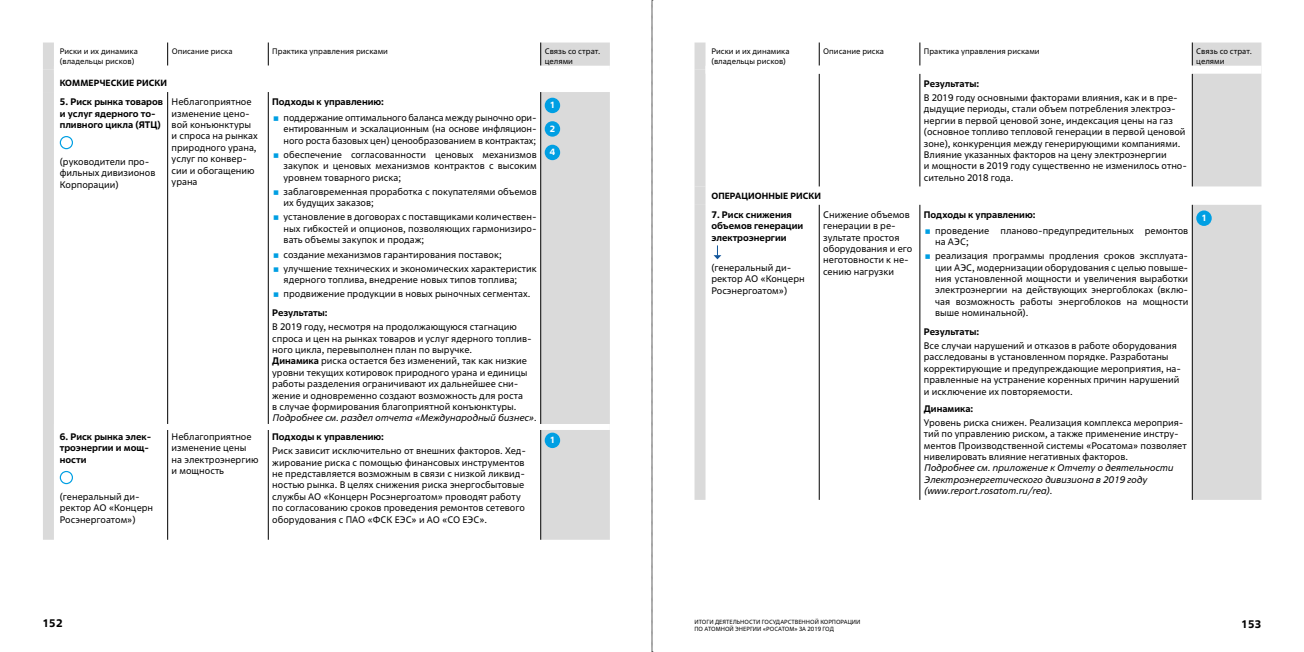
<style>
.page{position:relative;width:1304px;height:652px;background:#fff}
.page>*{position:absolute;margin:0;border:0;box-sizing:border-box;transform-origin:0 0}
.t1{font:700 11px "Rosatom";letter-spacing:.025em;color:#000}
.t2{font:9.5px/11.4px "Rosatom";color:#000}
.t3{font:700 9.5px/11.4px "Rosatom";color:#000}
.t4{font:italic 9.5px/11.4px "Rosatom";color:#000}
.t5{font:700 9px "Rosatom";letter-spacing:.01em;color:#000}
.t6{font:700 9px "Rosatom";color:#fff}
.t7{font:8px/9.6px "Rosatom";color:#000}
.t8{font:6px/7.2px "Rosatom";color:#000}
.s1{font-weight:700}
</style>
<div class="page">
<div style="left:541px;top:43px;width:69px;height:497px;background:#dadada"></div>
<svg style="left:167px;top:43px;width:1px;height:23px"></svg>
<svg style="left:268px;top:43px;width:1px;height:23px"></svg>
<svg style="left:540px;top:43px;width:1px;height:23px"></svg>
<hr style="left:167px;top:92px;width:1px;height:332px;background:#000">
<hr style="left:268px;top:92px;width:1px;height:332px;background:#000">
<hr style="left:540px;top:92px;width:1px;height:332px;background:#000">
<hr style="left:167px;top:430px;width:1px;height:110px;background:#000">
<hr style="left:268px;top:430px;width:1px;height:110px;background:#000">
<hr style="left:540px;top:430px;width:1px;height:110px;background:#000">
<div style="left:43px;top:43px;width:11px;height:27px;background:#dadada"></div>
<div style="left:43px;top:70px;width:11px;height:22px;background:#dadada"></div>
<div style="left:43px;top:92px;width:11px;height:335px;background:#dadada"></div>
<div style="left:43px;top:427px;width:11px;height:113px;background:#dadada"></div>
<div style="left:541px;top:66px;width:69px;height:8px;background:#fff"></div>
<div style="left:541px;top:424px;width:69px;height:6px;background:#fff"></div>
<div style="left:60px;top:136px;width:13px;height:13px;border:1px solid #009fe3;border-radius:50%"></div>
<div style="left:545px;top:98px;width:15px;height:15px;background:#009fe3;border-radius:50%"></div>
<div style="left:545px;top:121px;width:15px;height:16px;background:#009fe3;border-radius:50%"></div>
<div style="left:545px;top:145px;width:15px;height:15px;background:#009fe3;border-radius:50%"></div>
<div style="left:60px;top:471px;width:13px;height:13px;border:1px solid #009fe3;border-radius:50%"></div>
<div style="left:545px;top:433px;width:15px;height:15px;background:#009fe3;border-radius:50%"></div>
<svg style="left:819px;top:43px;width:1px;height:23px"></svg>
<svg style="left:919px;top:43px;width:1px;height:23px"></svg>
<div style="left:1192px;top:43px;width:69px;height:457px;background:#dadada"></div>
<hr style="left:819px;top:74px;width:1px;height:112px;background:#000">
<hr style="left:919px;top:74px;width:1px;height:112px;background:#000">
<hr style="left:1192px;top:74px;width:1px;height:112px;background:#000">
<hr style="left:819px;top:205px;width:1px;height:295px;background:#000">
<hr style="left:919px;top:205px;width:1px;height:295px;background:#000">
<hr style="left:1192px;top:205px;width:1px;height:295px;background:#000">
<div style="left:694px;top:43px;width:11px;height:27px;background:#dadada"></div>
<div style="left:694px;top:186px;width:11px;height:19px;background:#dadada"></div>
<div style="left:694px;top:70px;width:11px;height:116px;background:#dadada"></div>
<div style="left:694px;top:205px;width:11px;height:295px;background:#dadada"></div>
<div style="left:1192px;top:66px;width:69px;height:8px;background:#fff"></div>
<svg style="left:714px;top:245px;width:7px;height:14px"></svg>
<div style="left:1196px;top:210px;width:16px;height:16px;background:#009fe3;border-radius:50%"></div>
<svg style="left:652px;top:0;width:1px;height:652px"></svg>
<p class="t7" style="left:60px;top:47px;width:80px">Риски и их динамика (владельцы рисков)</p>
<p class="t7" style="left:172px;top:47px;width:62px">Описание риска</p>
<p class="t7" style="left:272px;top:47px;width:117px">Практика управления рисками</p>
<p class="t7" style="left:545px;top:47px;width:57px">Связь со страт. целями</p>
<p class="t5" style="left:60px;top:77px;width:109px">КОММЕРЧЕСКИЕ РИСКИ</p>
<p class="t3" style="left:60px;top:96px;width:105px">5. Риск рынка товаров и услуг ядерного то&shy;пливного цикла (ЯТЦ)</p>
<p class="t2" style="left:60px;top:156px;width:97px">(руководители про&shy;фильных дивизионов<br>Корпорации)</p>
<p class="t2" style="left:172px;top:96px;width:88px">Неблагоприятное изменение цено&shy;вой конъюнктуры и спроса на рынках природного урана, услуг по конвер&shy;сии и обогащению урана</p>
<p class="t3" style="left:272px;top:96px;width:113px">Подходы к управлению:</p>
<p class="t6" style="left:550px;top:99px;width:7px">1</p>
<p class="t6" style="left:550px;top:123px;width:7px">2</p>
<p class="t6" style="left:550px;top:146px;width:7px">4</p>
<p class="t2" style="left:284px;top:112px;width:255px;text-align:justify">поддержание оптимального баланса между рыночно ори&shy;ентированным и эскалационным (на основе инфляцион&shy;ного роста базовых цен) ценообразованием в контрактах;</p>
<p class="t2" style="left:284px;top:149px;width:255px;text-align:justify">обеспечение согласованности ценовых механизмов закупок и ценовых механизмов контрактов с высоким уровнем товарного риска;</p>
<p class="t2" style="left:284px;top:186px;width:255px">заблаговременная проработка с покупателями объемов их будущих заказов;</p>
<p class="t2" style="left:284px;top:211px;width:255px;text-align:justify">установление в договорах с поставщиками количествен&shy;ных гибкостей и опционов, позволяющих гармонизиро&shy;вать объемы закупок и продаж;</p>
<p class="t2" style="left:284px;top:247px;width:255px;line-height:14.2px">создание механизмов гарантирования поставок; улучшение технических и экономических характеристик</p>
<p class="t2" style="left:284px;top:273px;width:248px;line-height:14.2px">ядерного топлива, внедрение новых типов топлива; продвижение продукции в новых рыночных сегментах.</p>
<p class="t3" style="left:272px;top:307px;width:57px">Результаты:</p>
<p class="t2" style="left:272px;top:321px;width:261px">В 2019 году, несмотря на продолжающуюся стагнацию спроса и цен на рынках товаров и услуг ядерного топлив&shy;ного цикла, перевыполнен план по выручке.<br><span class="s1">Динамика</span> риска остается без изменений, так как низкие уровни текущих котировок природного урана и единицы работы разделения ограничивают их дальнейшее сни&shy;жение и одновременно создают возможность для роста<br>в случае формирования благоприятной конъюнктуры.</p>
<p class="t4" style="left:272px;top:412px;width:266px">Подробнее см. раздел отчета «Международный бизнес».</p>
<p class="t3" style="left:60px;top:431px;width:93px">6. Риск рынка элек&shy;троэнергии и мощ&shy;ности</p>
<p class="t2" style="left:60px;top:491px;width:95px">(генеральный ди&shy;ректор АО «Концерн<br>Росэнергоатом»)</p>
<p class="t2" style="left:172px;top:431px;width:88px">Неблагоприятное изменение цены на электроэнергию и мощность</p>
<p class="t3" style="left:272px;top:431px;width:113px">Подходы к управлению:</p>
<p class="t2" style="left:272px;top:445px;width:255px">Риск зависит исключительно от внешних факторов. Хед&shy;жирование риска с помощью финансовых инструментов не представляется возможным в связи с низкой ликвид&shy;ностью рынка. В целях снижения риска энергосбытовые службы АО «Концерн Росэнергоатом» проводят работу по согласованию сроков проведения ремонтов сетевого оборудования с ПАО «ФСК ЕЭС» и АО «СО ЕЭС».</p>
<p class="t6" style="left:550px;top:434px;width:7px">1</p>
<p class="t7" style="left:711px;top:47px;width:80px">Риски и их динамика (владельцы рисков)</p>
<p class="t7" style="left:823px;top:47px;width:62px">Описание риска</p>
<p class="t7" style="left:924px;top:47px;width:117px">Практика управления рисками</p>
<p class="t7" style="left:1196px;top:47px;width:57px">Связь со страт. целями</p>
<p class="t3" style="left:924px;top:78px;width:57px">Результаты:</p>
<p class="t2" style="left:924px;top:92px;width:265px">В 2019 году основными факторами влияния, как и в пре&shy;дыдущие периоды, стали объем потребления электроэ&shy;нергии в первой ценовой зоне, индексация цены на газ (основное топливо тепловой генерации в первой ценовой зоне), конкуренция между генерирующими компаниями.<br>Влияние указанных факторов на цену электроэнергии<br>и мощности в 2019 году существенно не изменилось отно&shy;сительно 2018 года.</p>
<p class="t5" style="left:711px;top:190px;width:111px">ОПЕРАЦИОННЫЕ РИСКИ</p>
<p class="t3" style="left:711px;top:209px;width:93px">7. Риск снижения объемов генерации электроэнергии</p>
<p class="t2" style="left:711px;top:262px;width:95px">(генеральный ди&shy;ректор АО «Концерн<br>Росэнергоатом»)</p>
<p class="t2" style="left:823px;top:209px;width:91px">Снижение объемов генерации в ре&shy;зультате простоя оборудования и его неготовности к не&shy;сению нагрузки</p>
<p class="t3" style="left:924px;top:209px;width:113px">Подходы к управлению:</p>
<p class="t6" style="left:1201px;top:212px;width:7px">1</p>
<p class="t2" style="left:935px;top:224px;width:255px">проведение планово-предупредительных ремонтов на АЭС;</p>
<p class="t2" style="left:935px;top:250px;width:255px;text-align:justify">реализация программы продления сроков эксплуата&shy;ции АЭС, модернизации оборудования с целью повыше&shy;ния установленной мощности и увеличения выработки электроэнергии на действующих энергоблоках (вклю&shy;чая возможность работы энергоблоков на мощности выше номинальной).</p>
<p class="t3" style="left:924px;top:325px;width:57px">Результаты:</p>
<p class="t2" style="left:924px;top:340px;width:259px">Все случаи нарушений и отказов в работе оборудования расследованы в установленном порядке. Разработаны корректирующие и предупреждающие мероприятия, на&shy;правленные на устранение коренных причин нарушений и исключение их повторяемости.</p>
<p class="t3" style="left:924px;top:402px;width:51px">Динамика:</p>
<p class="t2" style="left:924px;top:417px;width:264px">Уровень риска снижен. Реализация комплекса мероприя&shy;тий по управлению риском, а также применение инстру&shy;ментов Производственной системы «Росатома» позволяет нивелировать влияние негативных факторов.</p>
<p class="t4" style="left:924px;top:462px;width:251px">Подробнее см. приложение к Отчету о деятельности<br>Электроэнергетического дивизиона в 2019 году (www.report.rosatom.ru/rea).</p>
<p class="t8" style="left:694px;top:618px;width:167px">ИТОГИ ДЕЯТЕЛЬНОСТИ ГОСУДАРСТВЕННОЙ КОРПОРАЦИИ<br>ПО АТОМНОЙ ЭНЕРГИИ «РОСАТОМ» ЗА 2019 ГОД</p>
<p class="t1" style="left:43px;top:616px;width:22px">152</p>
<p class="t1" style="left:1241px;top:617px;width:22px">153</p>
</div>
